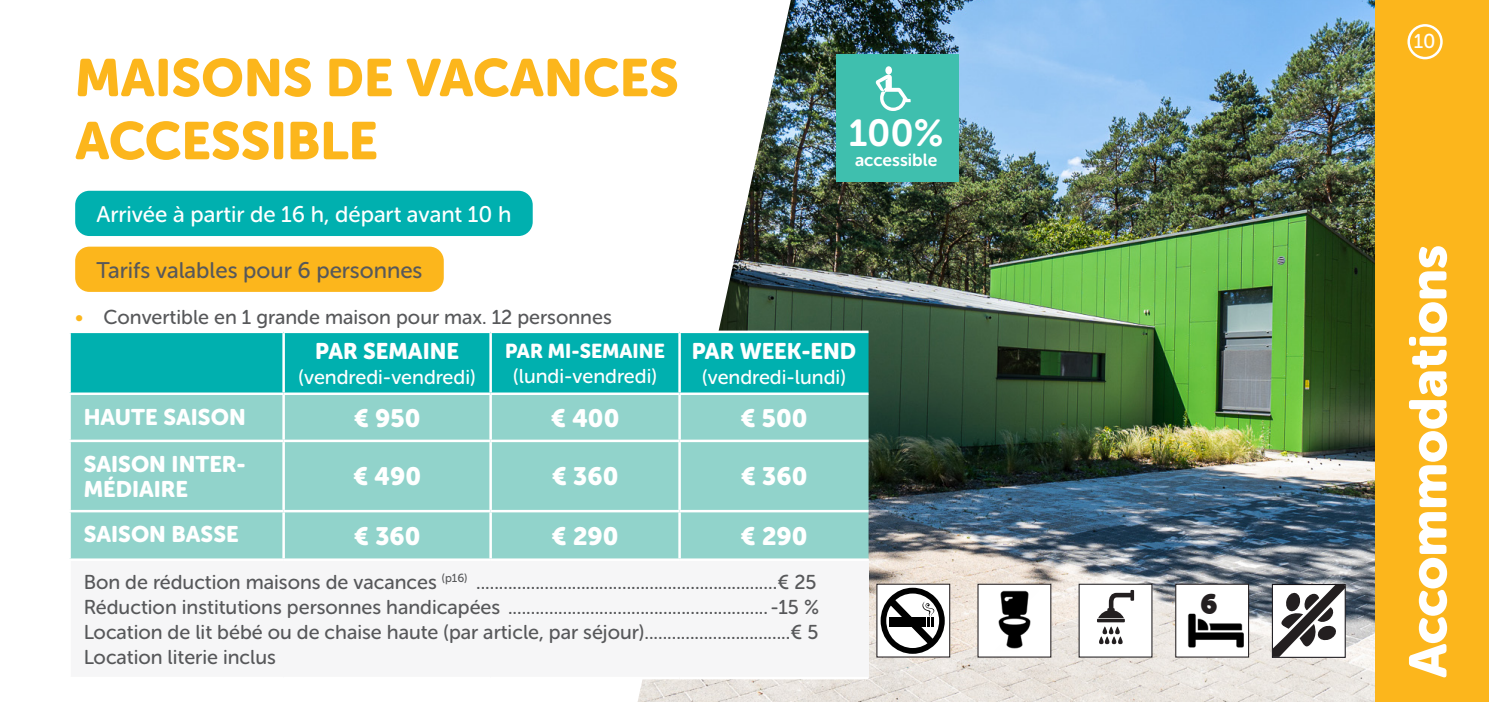
<style>
.page{position:relative;width:1489px;height:702px;background:#fff}
.page>*{position:absolute;margin:0;border:0;box-sizing:border-box;transform-origin:0 0}
.Paragraph_Style_1{font:52.5px "Museo Sans Rounded 900";color:#fcb61c}
.Paragraph_Style_1-2{font:52.5px "Museo Sans Rounded 900";color:#fff}
.Paragraph_Style_1-3{font:37.5px "Museo Sans Rounded 700";color:#fff}
.t1{font:28px "Museo Sans Rounded";color:#231f20}
.Paragraph_Style_1-4{font:25px "Museo Sans Rounded 900";color:#fff}
.Paragraph_Style_1-5{font:22.5px/25px "Museo Sans Rounded 900";color:#fff}
.arcering_aankomst{font:22.5px "Museo Sans Rounded 500";color:#fff}
.arcering_geel{font:22.5px "Museo Sans Rounded 500";color:#57585a}
.Paragraph_Style_1-6{font:20px "Museo Sans Rounded 500";color:#57585a}
.t2{font:20px "Museo Sans Rounded 500";color:#fff}
.t3{font:20px "Museo Sans Rounded 900";color:#fff}
.Paragraph_Style_1-7{font:17.5px "Museo Sans Rounded 700";color:#fff}
.s1{color:#fcb61c}
</style>
<div class="page">
<img style="left:637px;top:0;width:738px;height:702px">
<div style="left:836px;top:54px;width:122px;height:128px;background:#3fbfae"></div>
<div style="left:71px;top:333px;width:797px;height:59px;background:#00b0af"></div>
<div style="left:71px;top:395px;width:797px;height:163px;background:#91d3cb"></div>
<div style="left:70px;top:559px;width:798px;height:119px;background:#f6f6f7"></div>
<hr style="left:282px;top:333px;width:3px;height:59px;background:#fff">
<hr style="left:489px;top:333px;width:3px;height:59px;background:#fff">
<hr style="left:678px;top:333px;width:2px;height:59px;background:#fff">
<hr style="left:282px;top:395px;width:3px;height:44px;background:#fff">
<hr style="left:489px;top:395px;width:3px;height:44px;background:#fff">
<hr style="left:678px;top:395px;width:2px;height:44px;background:#fff">
<hr style="left:68px;top:439px;width:215px;height:3px;background:#fff">
<hr style="left:283px;top:439px;width:207px;height:3px;background:#fff">
<hr style="left:282px;top:442px;width:3px;height:68px;background:#fff">
<hr style="left:490px;top:439px;width:189px;height:3px;background:#fff">
<hr style="left:489px;top:442px;width:3px;height:68px;background:#fff">
<hr style="left:679px;top:439px;width:189px;height:3px;background:#fff">
<hr style="left:678px;top:442px;width:2px;height:68px;background:#fff">
<hr style="left:68px;top:510px;width:215px;height:2px;background:#fff">
<hr style="left:283px;top:510px;width:207px;height:2px;background:#fff">
<hr style="left:282px;top:512px;width:3px;height:46px;background:#fff">
<hr style="left:490px;top:510px;width:189px;height:2px;background:#fff">
<hr style="left:489px;top:512px;width:3px;height:46px;background:#fff">
<hr style="left:679px;top:510px;width:189px;height:2px;background:#fff">
<hr style="left:678px;top:512px;width:2px;height:46px;background:#fff">
<hr style="left:490px;top:330px;width:189px;height:3px;background:#fff">
<hr style="left:679px;top:330px;width:189px;height:3px;background:#fff">
<hr style="left:490px;top:392px;width:189px;height:3px;background:#fff">
<hr style="left:679px;top:392px;width:189px;height:3px;background:#fff">
<hr style="left:68px;top:558px;width:215px;height:3px;background:#fff">
<hr style="left:68px;top:561px;width:3px;height:115px;background:#fff">
<hr style="left:283px;top:558px;width:207px;height:3px;background:#fff">
<hr style="left:490px;top:558px;width:189px;height:3px;background:#fff">
<hr style="left:679px;top:558px;width:189px;height:3px;background:#fff">
<hr style="left:68px;top:676px;width:215px;height:3px;background:#fff">
<hr style="left:283px;top:676px;width:207px;height:3px;background:#fff">
<hr style="left:490px;top:676px;width:189px;height:3px;background:#fff">
<hr style="left:679px;top:676px;width:189px;height:3px;background:#fff">
<div style="left:75px;top:191px;width:457px;height:45px;background:#00b0af;border-radius:14px"></div>
<div style="left:75px;top:247px;width:369px;height:45px;background:#fcb61c;border-radius:14px"></div>
<svg style="left:875px;top:66px;width:35px;height:45px"></svg>
<div style="left:977px;top:583px;width:74px;height:74px;background:#fff"></div>
<svg style="left:1272px;top:583px;width:73px;height:74px"></svg>
<div style="left:1078px;top:583px;width:74px;height:74px;background:#fff"></div>
<div style="left:1175px;top:583px;width:73px;height:74px;background:#fff;border:1px solid #241f21"></div>
<img style="left:1188px;top:613px;width:56px;height:35px">
<img style="left:998px;top:590px;width:33px;height:59px">
<svg style="left:1098px;top:590px;width:37px;height:28px"></svg>
<svg style="left:1096px;top:618px;width:28px;height:4px"></svg>
<svg style="left:1099px;top:626px;width:24px;height:18px"></svg>
<div style="left:1375px;top:0;width:113px;height:702px;background:#fcb61c"></div>
<div style="left:1407px;top:24px;width:35px;height:35px;border:2px solid #fff;border-radius:50%"></div>
<div style="left:876px;top:583px;width:74px;height:74px;background:#fff;border:1px solid #241f21"></div>
<svg style="left:880px;top:587px;width:64px;height:66px"></svg>
<p class="Paragraph_Style_1" style="left:75px;top:48px;width:605px">MAISONS DE VACANCES</p>
<p class="Paragraph_Style_1" style="left:75px;top:111px;width:304px">ACCESSIBLE</p>
<p class="arcering_aankomst" style="left:96px;top:202px;width:416px">Arrivée à partir de 16 h, départ avant 10 h</p>
<p class="arcering_geel" style="left:96px;top:257px;width:327px">Tarifs valables pour 6 personnes</p>
<p class="Paragraph_Style_1-6" style="left:75px;top:306px;width:538px"><span class="s1">•</span> Convertible en 1 grande maison pour max. 12 personnes</p>
<p class="Paragraph_Style_1-5" style="left:315px;top:338px;width:145px">PAR SEMAINE</p>
<p class="t2" style="left:298px;top:366px;width:178px">(vendredi-vendredi)</p>
<p class="t3" style="left:505px;top:339px;width:161px">PAR MI-SEMAINE</p>
<p class="t2" style="left:513px;top:365px;width:145px">(lundi-vendredi)</p>
<p class="Paragraph_Style_1-3" style="left:848px;top:112px;width:96px">100%</p>
<p class="Paragraph_Style_1-7" style="left:855px;top:150px;width:84px">accessible</p>
<p class="Paragraph_Style_1-5" style="left:691px;top:338px;width:166px">PAR WEEK-END</p>
<p class="t2" style="left:702px;top:366px;width:145px">(vendredi-lundi)</p>
<p class="Paragraph_Style_1-5" style="left:84px;top:404px;width:163px">HAUTE SAISON</p>
<p class="Paragraph_Style_1-4" style="left:354px;top:404px;width:68px">€ 950</p>
<p class="Paragraph_Style_1-4" style="left:551px;top:404px;width:70px">€ 400</p>
<p class="Paragraph_Style_1-4" style="left:740px;top:404px;width:69px">€ 500</p>
<p class="Paragraph_Style_1-5" style="left:84px;top:451px;width:163px">SAISON INTER-<br>MÉDIAIRE</p>
<p class="Paragraph_Style_1-4" style="left:353px;top:462px;width:69px">€ 490</p>
<p class="Paragraph_Style_1-4" style="left:552px;top:462px;width:68px">€ 360</p>
<p class="Paragraph_Style_1-4" style="left:740px;top:462px;width:68px">€ 360</p>
<p class="Paragraph_Style_1-5" style="left:84px;top:522px;width:156px">SAISON BASSE</p>
<p class="Paragraph_Style_1-4" style="left:354px;top:522px;width:68px">€ 360</p>
<p class="Paragraph_Style_1-4" style="left:551px;top:522px;width:68px">€ 290</p>
<p class="Paragraph_Style_1-4" style="left:740px;top:522px;width:68px">€ 290</p>
<p class="Paragraph_Style_1-6" style="left:84px;top:571px;width:734px">Bon de réduction maisons de vacances <sup>(p16)</sup> ..................................................................€ 25</p>
<p class="Paragraph_Style_1-6" style="left:84px;top:596px;width:737px">Réduction institutions personnes handicapées ......................................................... -15 %</p>
<p class="Paragraph_Style_1-6" style="left:84px;top:621px;width:736px">Location de lit bébé ou de chaise haute (par article, par séjour)................................€ 5</p>
<p class="Paragraph_Style_1-6" style="left:84px;top:646px;width:194px">Location literie inclus</p>
<p class="t1" style="left:1200px;top:587px;width:19px">6</p>
<p class="t2" style="left:1413px;top:30px;width:23px">10</p>
<p class="Paragraph_Style_1-2" style="left:1398px;top:677px;width:434px;rotate:-90deg">Accommodations</p>
</div>
